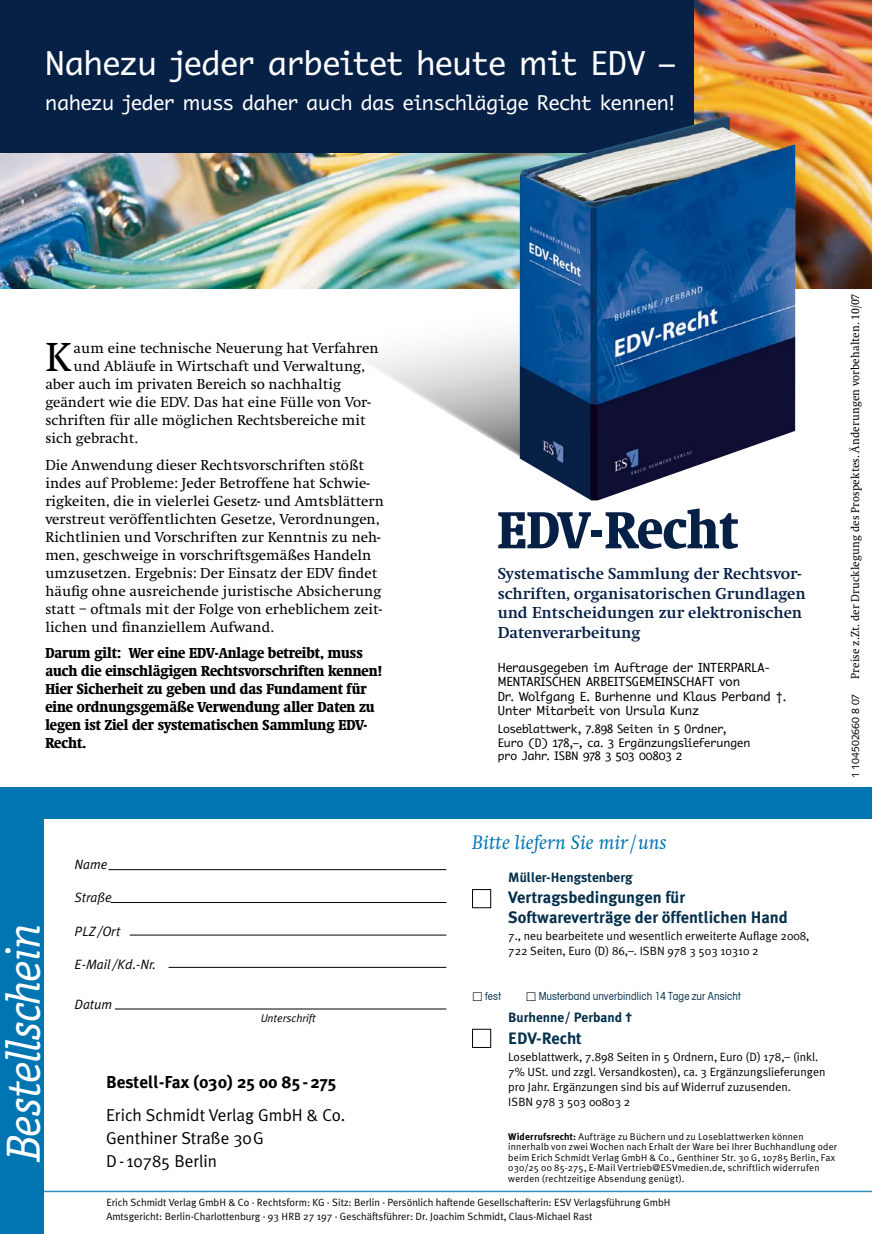
<style>
.page{position:relative;width:872px;height:1234px;background:#fff}
.page>*{position:absolute;margin:0;border:0;box-sizing:border-box;transform-origin:0 0}
.t1{font:700 condensed 54px "Swift";color:#072046}
.t2{font:italic 48px "Officina Serif";letter-spacing:-.02em;color:#fff}
.t3{font:42px "Swift";color:#000}
.t4{font:31.5px "Monako Media";color:#fff}
.t5{font:italic 20.25px "Swift";color:#0075b2}
.t6{font:19.5px "Monako Media";color:#fff}
.t7{font:17.25px/22.8px "Meta Plus Normal";color:#000}
.t8{font:700 17.25px "Meta Plus";color:#000}
.t9{font:700 16.5px/19.8px "Swift";color:#072046}
.t10{font:700 16.5px/19.5px "Meta Plus";color:#04304c}
.t11{font:15px/18px "Swift";color:#000}
.t12{font:700 condensed 15px/18px "Swift";color:#000}
.t13{font:700 13.5px "Meta Plus";color:#04304c}
.t14{font:italic 13.5px "Meta Plus Normal";color:#000}
.t15{font:12px/15px "Meta Plus Normal";color:#000}
.t16{font:12px/14.4px "Monako Media";color:#000}
.t17{font:12px "Swift";letter-spacing:.015em;color:#000;scale:.93 1}
.t18{font:condensed 12px "Avant Gar Got Itc T";letter-spacing:.015em;color:#04304c}
.t19{font:11.25px/13.5px "Monako Media";color:#000}
.t20{font:italic 11.25px "Meta Plus Normal";color:#000}
.t21{font:10.5px/13.5px "Meta Plus Normal";color:#000}
.t22{font:9.75px/10.5px "Meta Plus Normal";letter-spacing:.02em;color:#000}
.s1{font-family:"Syntax";font-size:10.5px}
.s2{font-family:"Meta Plus";font-weight:700}
</style>
<div class="page">
<img style="left:0;top:0;width:872px;height:288px">
<div style="left:0;top:0;width:693px;height:153px;background:#072046"></div>
<div style="left:472px;top:889px;width:19px;height:18px;border:1px solid #000"></div>
<hr style="left:0;top:1190px;width:872px;height:1px;background:#3391c1">
<div style="left:472px;top:1028px;width:19px;height:19px;border:1px solid #000"></div>
<svg style="left:368px;top:304px;width:152px;height:155px"></svg>
<img style="left:520px;top:116px;width:275px;height:384px">
<div style="left:0;top:799px;width:44px;height:434px;background:#0075b2"></div>
<hr style="left:108px;top:869px;width:338px;height:1px;background:#000">
<hr style="left:111px;top:901px;width:335px;height:1px;background:#000">
<hr style="left:130px;top:934px;width:316px;height:1px;background:#000">
<hr style="left:115px;top:1008px;width:331px;height:1px;background:#000">
<hr style="left:168px;top:966px;width:278px;height:1px;background:#000">
<div style="left:0;top:787px;width:872px;height:31px;background:#0075b2"></div>
<h3 class="t4" style="left:45px;top:43px;width:631px">Nahezu jeder arbeitet heute mit EDV –</h3>
<h3 class="t6" style="left:45px;top:90px;width:631px">nahezu jeder muss daher auch das einschlägige Recht kennen!</h3>
<h3 class="t3" style="left:45px;top:335px;width:26px">K</h3>
<p class="t11" style="left:74px;top:339px;width:306px">aum eine technische Neuerung hat Verfahren</p>
<p class="t11" style="left:74px;top:357px;width:293px">und Abläufe in Wirtschaft und Verwaltung,</p>
<p class="t11" style="left:45px;top:375px;width:297px">aber auch im privaten Bereich so nachhaltig</p>
<p class="t11" style="left:45px;top:393px;width:327px">geändert wie die EDV. Das hat eine Fülle von Vor-</p>
<p class="t11" style="left:45px;top:411px;width:322px">schriften für alle möglichen Rechtsbereiche mit</p>
<p class="t11" style="left:45px;top:429px;width:94px">sich gebracht.</p>
<p class="t11" style="left:45px;top:456px;width:340px">Die Anwendung dieser Rechtsvorschriften stößt indes auf Probleme: Jeder Betroffene hat Schwie&shy;rigkeiten, die in vielerlei Gesetz- und Amtsblättern verstreut veröffentlichten Gesetze, Verordnungen, Richtlinien und Vorschriften zur Kenntnis zu neh&shy;men, geschweige in vorschriftsgemäßes Handeln umzusetzen. Ergebnis: Der Einsatz der EDV findet häufig ohne ausreichende juristische Absicherung statt – oftmals mit der Folge von erheblichem zeit&shy;lichen und finanziellem Aufwand.</p>
<p class="t12" style="left:45px;top:644px;width:338px">Darum gilt: Wer eine EDV-Anlage betreibt, muss auch die einschlägigen Rechtsvorschriften kennen!<br>Hier Sicherheit zu geben und das Fundament für eine ordnungsgemäße Verwendung aller Daten zu legen ist Ziel der systematischen Sammlung EDV-Recht.</p>
<h1 class="t1" style="left:497px;top:499px;width:242px">EDV-Recht</h1>
<p class="t9" style="left:497px;top:563px;width:310px">Systematische Sammlung der Rechtsvor&shy;schriften, organisatorischen Grundlagen und Entscheidungen zur elektronischen Datenverarbeitung</p>
<p class="t16" style="left:497px;top:660px;width:290px">Herausgegeben im Auftrage der INTERPARLA-MENTARISCHEN ARBEITSGEMEINSCHAFT von<br>Dr. Wolfgang E. Burhenne und Klaus Perband †.<br>Unter Mitarbeit von Ursula Kunz</p>
<p class="t19" style="left:497px;top:722px;width:254px">Loseblattwerk, 7.898 Seiten in 5 Ordner,<br>Euro (D) 178,–, ca. 3 Ergänzungslieferungen pro Jahr. ISBN 978 3 503 00803 2</p>
<p class="t17" style="left:849px;top:778px;width:522px;rotate:-90deg"><span class="s1">1 104502660 8 07</span> Preise z.Zt. der Drucklegung des Prospektes. Änderungen vorbehalten. 10/07</p>
<h2 class="t2" style="left:-4px;top:1160px;width:240px;rotate:-90deg">Bestellschein</h2>
<p class="t14" style="left:75px;top:856px;width:34px">Name</p>
<p class="t14" style="left:75px;top:889px;width:39px">Straße</p>
<p class="t14" style="left:75px;top:922px;width:47px">PLZ/Ort</p>
<p class="t14" style="left:75px;top:955px;width:83px">E-Mail/Kd.-Nr.</p>
<p class="t14" style="left:75px;top:996px;width:39px">Datum</p>
<h3 class="t5" style="left:472px;top:831px;width:196px">Bitte liefern Sie mir/uns</h3>
<p class="t13" style="left:508px;top:869px;width:126px">Müller-Hengstenberg</p>
<p class="t10" style="left:508px;top:887px;width:281px">Vertragsbedingungen für<br>Software-verträge der öffentlichen Hand</p>
<p class="t15" style="left:508px;top:928px;width:303px">7., neu bearbeitete und wesentlich erweiterte Auflage 2008,<br>722 Seiten, Euro (D) 86,–. ISBN 978 3 503 10310 2</p>
<p class="t18" style="left:485px;top:989px;width:18px">fest</p>
<p class="t18" style="left:539px;top:989px;width:203px">Musterband unverbindlich 14 Tage zur Ansicht</p>
<p class="t13" style="left:508px;top:1009px;width:125px">Burhenne/ Perband †</p>
<p class="t10" style="left:508px;top:1027px;width:75px">EDV-Recht</p>
<p class="t15" style="left:508px;top:1048px;width:319px">Loseblattwerk, 7.898 Seiten in 5 Ordnern, Euro (D) 178,– (inkl.<br>7% USt. und zzgl. Versandkosten), ca. 3 Ergänzungslieferungen pro Jahr. Ergänzungen sind bis auf Widerruf zuzusenden.<br>ISBN 978 3 503 00803 2</p>
<p class="t20" style="left:261px;top:1011px;width:57px">Unterschrift</p>
<p class="t8" style="left:106px;top:1071px;width:232px">Bestell-Fax (030) 25 00 85 -275</p>
<p class="t7" style="left:106px;top:1103px;width:241px">Erich Schmidt Verlag GmbH &amp; Co.<br>Genthiner Straße 30G<br>D- 10785 Berlin</p>
<p class="t22" style="left:508px;top:1130px;width:330px"><span class="s2">Widerrufsrecht:</span> Aufträge zu Büchern und zu Loseblattwerken können innerhalb von zwei Wochen nach Erhalt der Ware bei Ihrer Buchhandlung oder beim Erich Schmidt Verlag GmbH &amp; Co., Genthiner Str. 30 G, 10785 Berlin, Fax 030/25 00 85-275, E-Mail Vertrieb@ESVmedien.de, schriftlich widerrufen werden (rechtzeitige Absendung genügt).</p>
<p class="t21" style="left:106px;top:1195px;width:565px">Erich Schmidt Verlag GmbH &amp; Co · Rechtsform: KG · Sitz: Berlin · Persönlich haftende Gesellschafterin: ESV Verlagsführung GmbH<br>Amtsgericht: Berlin-Charlottenburg · 93 HRB 27 197 · Geschäftsführer: Dr. Joachim Schmidt, Claus-Michael Rast</p>
</div>
